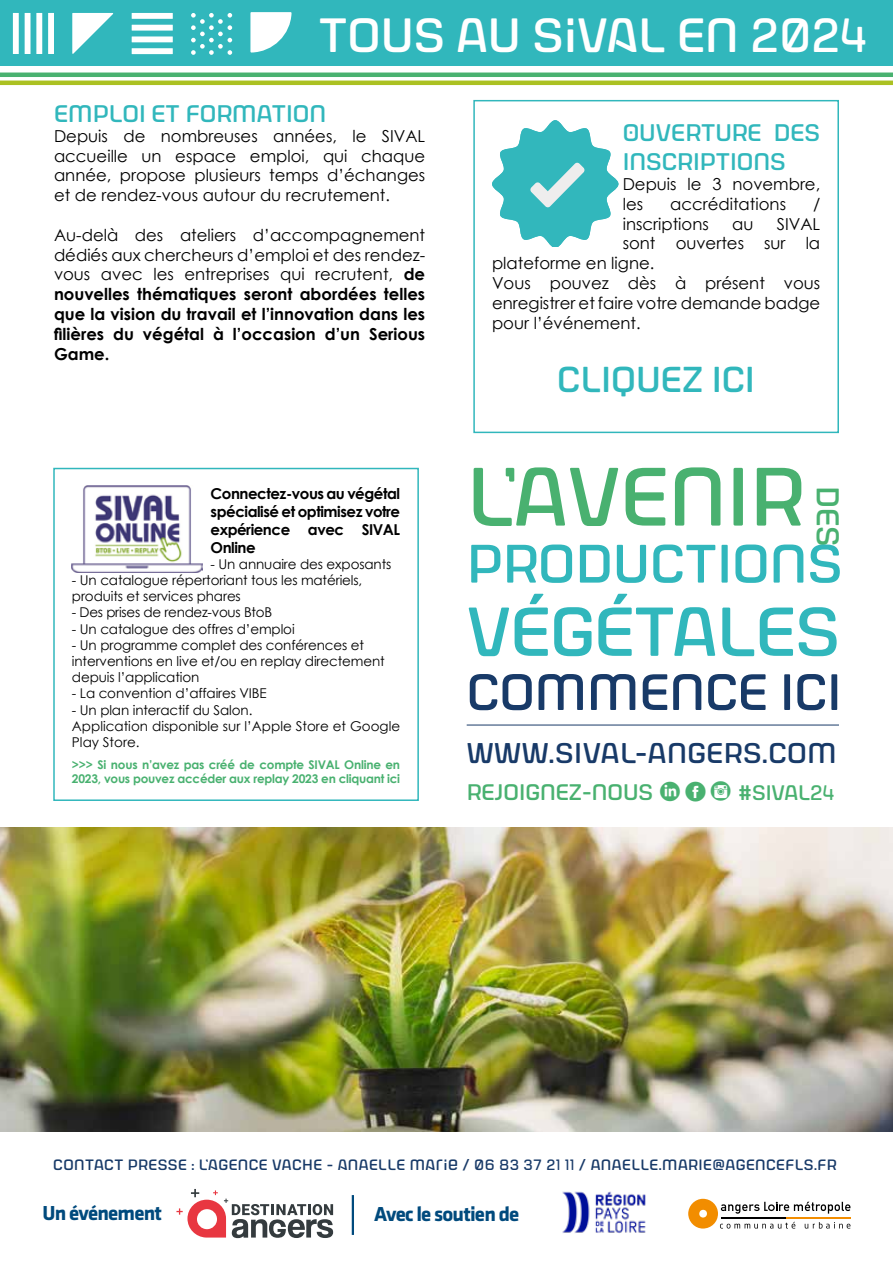
<style>
.page{position:relative;width:893px;height:1263px;background:#fff}
.page>*{position:absolute;margin:0;border:0;box-sizing:border-box;transform-origin:0 0}
.t1{font:82.5px "Northlane One";color:#49b170}
.t2{font:69px "Northlane One";letter-spacing:-.01em;color:#31b7bc}
.t3{font:54px "Northlane One";color:#31b7bc}
.t4{font:51px "Northlane One";color:#183a68}
.t5{font:48px "Northlane One";color:#fff}
.t6{font:36px "Northlane One";color:#31b7bc}
.t7{font:31.5px "Northlane One";color:#49b170}
.t8{font:28.5px "Northlane One";letter-spacing:.02em;color:#183a68}
.t9{font:24px/28.8px "Northlane One";color:#31b7bc}
.t10{font:22.5px "Northlane One";color:#49b170}
.t11{font:700 21px "Klavika";letter-spacing:-.04em;color:#004a7d}
.t12{font:16.5px/19.8px "Century Gothic";color:#000}
.t13{font:700 16.5px/19.8px "Century Gothic";color:#000;text-align:justify}
.t14{font:15px "Northlane One";letter-spacing:.03em;color:#183a68}
.t15{font:700 15px/18px "Century Gothic";letter-spacing:-.03em;color:#000;text-align:justify}
.t16{font:13.5px/16.2px "Century Gothic";letter-spacing:-.01em;color:#000}
.t17{font:700 12px/14.4px "Century Gothic";letter-spacing:-.02em;color:#49b170}
.s1{font-weight:400}
.s2{font-family:"Social Circles";font-size:36px}
.s3{font-size:21px}
</style>
<div class="page">
<hr style="left:0;top:73px;width:893px;height:4px;background:#49b170">
<hr style="left:0;top:81px;width:893px;height:4px;background:#abc122">
<div style="left:0;top:0;width:893px;height:65px;background:#31b7bc"></div>
<div style="left:13px;top:13px;width:6px;height:41px;background:#fff"></div>
<div style="left:25px;top:13px;width:6px;height:41px;background:#fff"></div>
<div style="left:36px;top:13px;width:6px;height:41px;background:#fff"></div>
<div style="left:48px;top:13px;width:6px;height:41px;background:#fff"></div>
<svg style="left:72px;top:13px;width:41px;height:41px"></svg>
<div style="left:132px;top:48px;width:41px;height:6px;background:#fff"></div>
<div style="left:132px;top:36px;width:41px;height:6px;background:#fff"></div>
<div style="left:132px;top:25px;width:41px;height:6px;background:#fff"></div>
<div style="left:132px;top:13px;width:41px;height:6px;background:#fff"></div>
<svg style="left:191px;top:13px;width:41px;height:42px"></svg>
<svg style="left:250px;top:12px;width:42px;height:41px;fill:#fff"></svg>
<img style="left:0;top:828px;width:893px;height:303px">
<div style="left:473px;top:100px;width:366px;height:333px;border:2px solid #31b7bc"></div>
<div style="left:53px;top:468px;width:366px;height:333px;border:2px solid #31b7bc"></div>
<svg style="left:176px;top:1189px;width:157px;height:49px"></svg>
<hr style="left:352px;top:1195px;width:2px;height:40px;background:#004a7d">
<svg style="left:688px;top:1199px;width:162px;height:29px"></svg>
<img style="left:562px;top:1191px;width:84px;height:42px">
<hr style="left:467px;top:725px;width:372px;height:1px;background:#183a68">
<svg style="left:492px;top:120px;width:126px;height:126px"></svg>
<img style="left:72px;top:485px;width:130px;height:87px">
<h3 class="t5" style="left:319px;top:9px;width:550px">TOUS AU SIVAL EN 2024</h3>
<h3 class="t9" style="left:54px;top:100px;width:274px">EMPLOI ET FORMATION</h3>
<p class="t12" style="left:54px;top:126px;width:373px;text-align:justify">Depuis de nombreuses années, le SIVAL accueille un espace emploi, qui chaque année, propose plusieurs temps d’échanges et de rendez-vous autour du recrutement.</p>
<p class="t13" style="left:54px;top:224px;width:373px"><span class="s1">Au-delà des ateliers d’accompagnement dédiés aux chercheurs d’emploi et des rendez&shy;vous avec les entreprises qui recrutent,</span> de nouvelles thématiques seront abordées telles que la vision du travail et l’innovation dans les filières du végétal à l’occasion d’un Serious Game.</p>
<p class="t15" style="left:211px;top:483px;width:191px">Connectez-vous au végétal spécialisé et optimisez votre expérience avec SIVAL Online</p>
<p class="t16" style="left:211px;top:555px;width:182px">- Un annuaire des exposants</p>
<p class="t16" style="left:72px;top:572px;width:292px">- Un catalogue répertoriant tous les matériels, produits et services phares</p>
<p class="t16" style="left:72px;top:604px;width:202px">- Des prises de rendez-vous BtoB</p>
<p class="t16" style="left:72px;top:620px;width:224px">- Un catalogue des offres d’emploi</p>
<p class="t16" style="left:72px;top:636px;width:314px">- Un programme complet des conférences et interventions en live et/ou en replay directement depuis l’application</p>
<p class="t16" style="left:72px;top:685px;width:196px">- La convention d’affaires VIBE</p>
<p class="t16" style="left:72px;top:701px;width:330px">- Un plan interactif du Salon.<br>Application disponible sur l’Apple Store et Google<br>Play Store.</p>
<p class="t17" style="left:72px;top:756px;width:330px">&gt;&gt;&gt; Si nous n’avez pas créé de compte SIVAL Online en<br>2023, vous pouvez accéder aux replay 2023 en cliquant ici</p>
<h3 class="t9" style="left:623px;top:119px;width:199px">OUVERTURE DES<br>INSCRIPTIONS</h3>
<p class="t12" style="left:623px;top:174px;width:199px">Depuis le 3 novembre, les</p>
<p class="t12" style="left:670px;top:194px;width:117px">accréditations</p>
<p class="t12" style="left:813px;top:194px;width:9px">/</p>
<p class="t12" style="left:623px;top:213px;width:88px">inscriptions</p>
<p class="t12" style="left:732px;top:213px;width:23px">au</p>
<p class="t12" style="left:777px;top:213px;width:45px">SIVAL</p>
<p class="t12" style="left:623px;top:233px;width:199px">sont ouvertes sur la</p>
<p class="t12" style="left:492px;top:253px;width:164px">plateforme en ligne.</p>
<p class="t12" style="left:492px;top:273px;width:330px">Vous pouvez dès à présent vous</p>
<p class="t12" style="left:492px;top:293px;width:330px">enregistrer et faire votre demande badge</p>
<p class="t12" style="left:492px;top:312px;width:150px">pour l’événement.</p>
<h3 class="t6" style="left:557px;top:359px;width:199px">CLIQUEZ ICI</h3>
<h1 class="t1" style="left:467px;top:451px;width:339px">L’AVENIR</h1>
<h3 class="t3" style="left:467px;top:534px;width:377px">PRODUCTIONS</h3>
<h2 class="t2" style="left:467px;top:594px;width:375px">VÉGÉTALES</h2>
<h3 class="t4" style="left:467px;top:664px;width:376px">COMMENCE ICI</h3>
<h3 class="t8" style="left:467px;top:738px;width:372px">WWW.SIVAL-ANGERS.COM</h3>
<h3 class="t10" style="left:467px;top:780px;width:370px">REJOIGNEZ-NOUS <span class="s2">lfi</span> <span class="s3">#SIVAL24</span></h3>
<h3 class="t7" style="left:845px;top:486px;width:62px;rotate:90deg">DES</h3>
<p class="t14" style="left:53px;top:1157px;width:785px">CONTACT PRESSE : L’AGENCE VACHE - ANAELLE MARIE / 06 83 37 21 11 / ANAELLE.MARIE@AGENCEFLS.FR</p>
<h3 class="t11" style="left:43px;top:1202px;width:121px">Un événement</h3>
<h3 class="t11" style="left:374px;top:1203px;width:147px">Avec le soutien de</h3>
</div>
